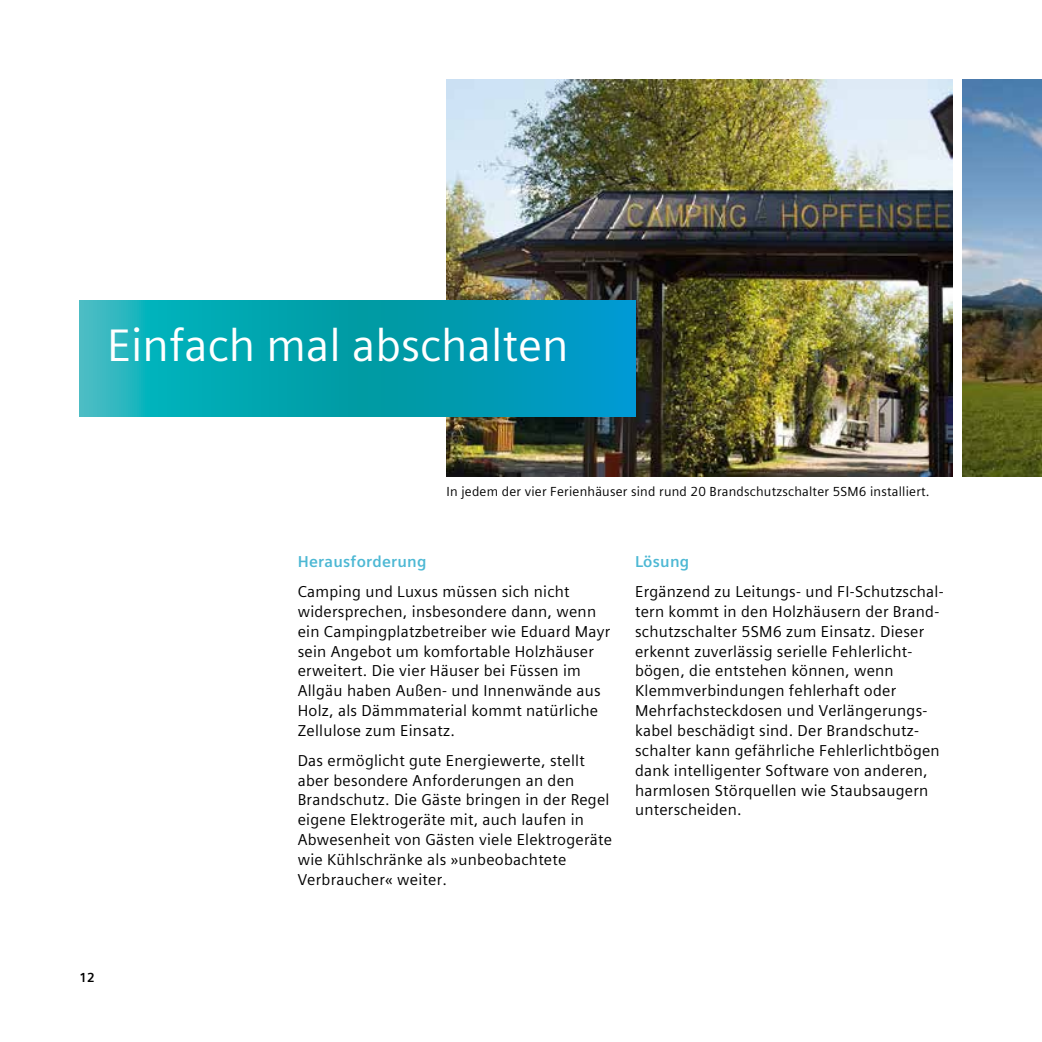
<style>
.page{position:relative;width:1042px;height:1042px;background:#fff}
.page>*{position:absolute;margin:0;border:0;box-sizing:border-box;transform-origin:0 0}
.t1{font:45.5px "Siemens Sans Global";color:#fff}
.t2{font:15.75px/19.8px "Siemens Sans Global";letter-spacing:.015em;color:#000}
.t3{font:700 15.75px "Siemens Sans Global";letter-spacing:.015em;color:#4db8d4}
.t4{font:13.12px "Siemens Sans Global";letter-spacing:.015em;color:#000}
.t5{font:700 13.12px "Siemens Sans Global";color:#000}
</style>
<div class="page">
<img style="left:962px;top:79px;width:80px;height:397px">
<img style="left:446px;top:79px;width:506px;height:397px">
<svg style="left:79px;top:300px;width:556px;height:117px;background:#06a2b5"></svg>
<h1 class="t1" style="left:107px;top:311px;width:463px">Einfach mal abschalten</h1>
<p class="t5" style="left:79px;top:967px;width:17px">12</p>
<p class="t4" style="left:446px;top:481px;width:484px">In jedem der vier Ferienhäuser sind rund 20 Brandschutzschalter 5SM6 installiert.</p>
<p class="t3" style="left:298px;top:550px;width:130px">Herausforderung</p>
<p class="t2" style="left:298px;top:582px;width:314px">Camping und Luxus müssen sich nicht widersprechen, insbesondere dann, wenn ein Campingplatzbetreiber wie Eduard Mayr sein Angebot um komfortable Holzhäuser erweitert. Die vier Häuser bei Füssen im Allgäu haben Außen- und Innenwände aus Holz, als Dämmmaterial kommt natürliche Zellulose zum Einsatz.</p>
<p class="t2" style="left:298px;top:750px;width:316px">Das ermöglicht gute Energiewerte, stellt aber besondere Anforderungen an den Brandschutz. Die Gäste bringen in der Regel eigene Elektrogeräte mit, auch laufen in Abwesenheit von Gästen viele Elektrogeräte wie Kühlschränke als »unbeobachtete Verbraucher« weiter.</p>
<p class="t3" style="left:635px;top:550px;width:56px">Lösung</p>
<p class="t2" style="left:635px;top:582px;width:310px">Ergänzend zu Leitungs- und FI-Schutzschal&shy;tern kommt in den Holzhäusern der Brand&shy;schutzschalter 5SM6 zum Einsatz. Dieser erkennt zuverlässig serielle Fehlerlicht&shy;bögen, die entstehen können, wenn Klemmverbindungen fehlerhaft oder Mehrfachsteckdosen und Verlängerungs&shy;kabel beschädigt sind. Der Brandschutz&shy;schalter kann gefährliche Fehlerlichtbögen dank intelligenter Software von anderen, harmlosen Störquellen wie Staubsaugern unterscheiden.</p>
</div>
